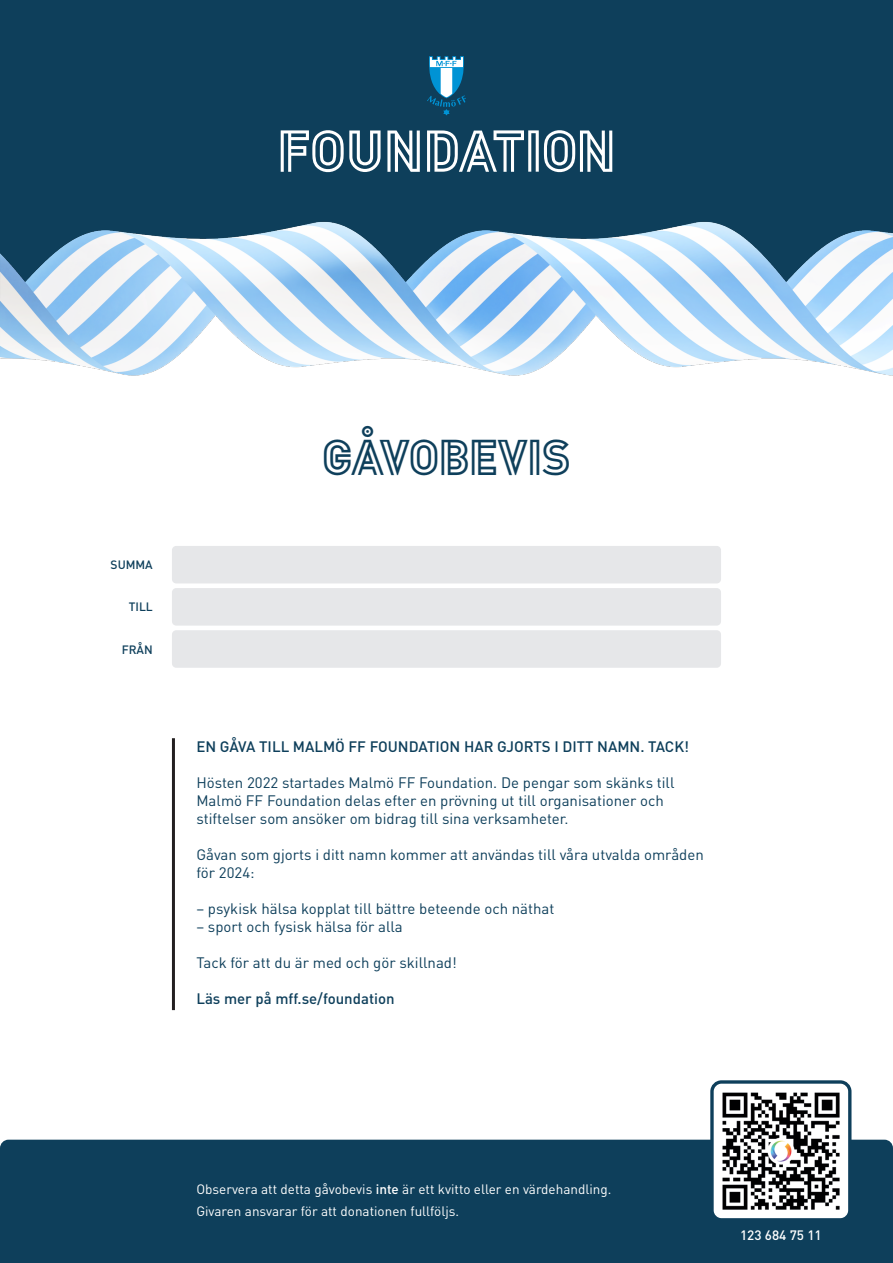
<style>
.page{position:relative;width:893px;height:1263px;background:#fff}
.page>*{position:absolute;margin:0;border:0;box-sizing:border-box;transform-origin:0 0}
.t1{font:48px "Foundation Headline";color:#0e3f5b}
.t2{font:15px/18px "DIN Pro";color:#0e3f5b}
.t3{font:500 15px "DIN Pro";color:#0e3f5b}
.t4{font:13.5px "DIN Pro";color:#fff}
.t5{font:500 13.5px "DIN Pro";color:#fff}
.t6{font:500 12px "DIN Pro";color:#0e3f5b}
.s1{font-weight:500}
</style>
<div class="page">
<div style="left:0;top:0;width:893px;height:298px;background:#0e3f5b"></div>
<div style="left:172px;top:588px;width:549px;height:38px;background:#e6e7e9;border-radius:4px"></div>
<div style="left:172px;top:630px;width:549px;height:38px;background:#e6e7e9;border-radius:4px"></div>
<img style="left:0;top:221px;width:893px;height:155px">
<div style="left:172px;top:546px;width:549px;height:37px;background:#e6e7e9;border-radius:4px"></div>
<div style="left:0;top:1140px;width:893px;height:123px;background:#0e3f5b"></div>
<div style="left:712px;top:1082px;width:138px;height:138px;background:#fff;border-radius:10px"></div>
<img style="left:722px;top:1092px;width:118px;height:118px">
<div style="left:710px;top:1080px;width:141px;height:141px;border:3px solid #0e3f5b;border-radius:10px"></div>
<hr style="left:172px;top:738px;width:3px;height:272px;background:#231f20">
<svg style="left:427px;top:56px;width:39px;height:59px"></svg>
<svg style="left:387px;top:130px;width:33px;height:42px"></svg>
<svg style="left:281px;top:130px;width:100px;height:42px"></svg>
<svg style="left:427px;top:130px;width:185px;height:42px"></svg>
<p class="t6" style="left:111px;top:557px;width:44px">SUMMA</p>
<p class="t6" style="left:129px;top:599px;width:26px">TILL</p>
<p class="t6" style="left:122px;top:641px;width:33px">FRÅN</p>
<p class="t1" style="left:323px;top:426px;width:249px">GÅVOBEVIS</p>
<p class="t3" style="left:196px;top:736px;width:494px">EN GÅVA TILL MALMÖ FF FOUNDATION HAR GJORTS I DITT NAMN. TACK!</p>
<p class="t2" style="left:196px;top:773px;width:480px">Hösten 2022 startades Malmö FF Foundation. De pengar som skänks till<br>Malmö FF Foundation delas efter en prövning ut till organisationer och stiftelser som ansöker om bidrag till sina verksamheter.</p>
<p class="t2" style="left:196px;top:845px;width:509px">Gåvan som gjorts i ditt namn kommer att användas till våra utvalda områden för 2024:</p>
<p class="t2" style="left:196px;top:899px;width:360px">– psykisk hälsa kopplat till bättre beteende och näthat</p>
<p class="t2" style="left:196px;top:917px;width:208px">– sport och fysisk hälsa för alla</p>
<p class="t2" style="left:196px;top:953px;width:262px">Tack för att du är med och gör skillnad!</p>
<p class="t3" style="left:196px;top:988px;width:200px">Läs mer på mff.se/foundation</p>
<p class="t4" style="left:196px;top:1180px;width:416px">Observera att detta gåvobevis <span class="s1">inte</span> är ett kvitto eller en värdehandling.</p>
<p class="t4" style="left:196px;top:1202px;width:264px">Givaren ansvarar för att donationen fullföljs.</p>
<p class="t5" style="left:740px;top:1226px;width:83px">123 684 75 11</p>
</div>
